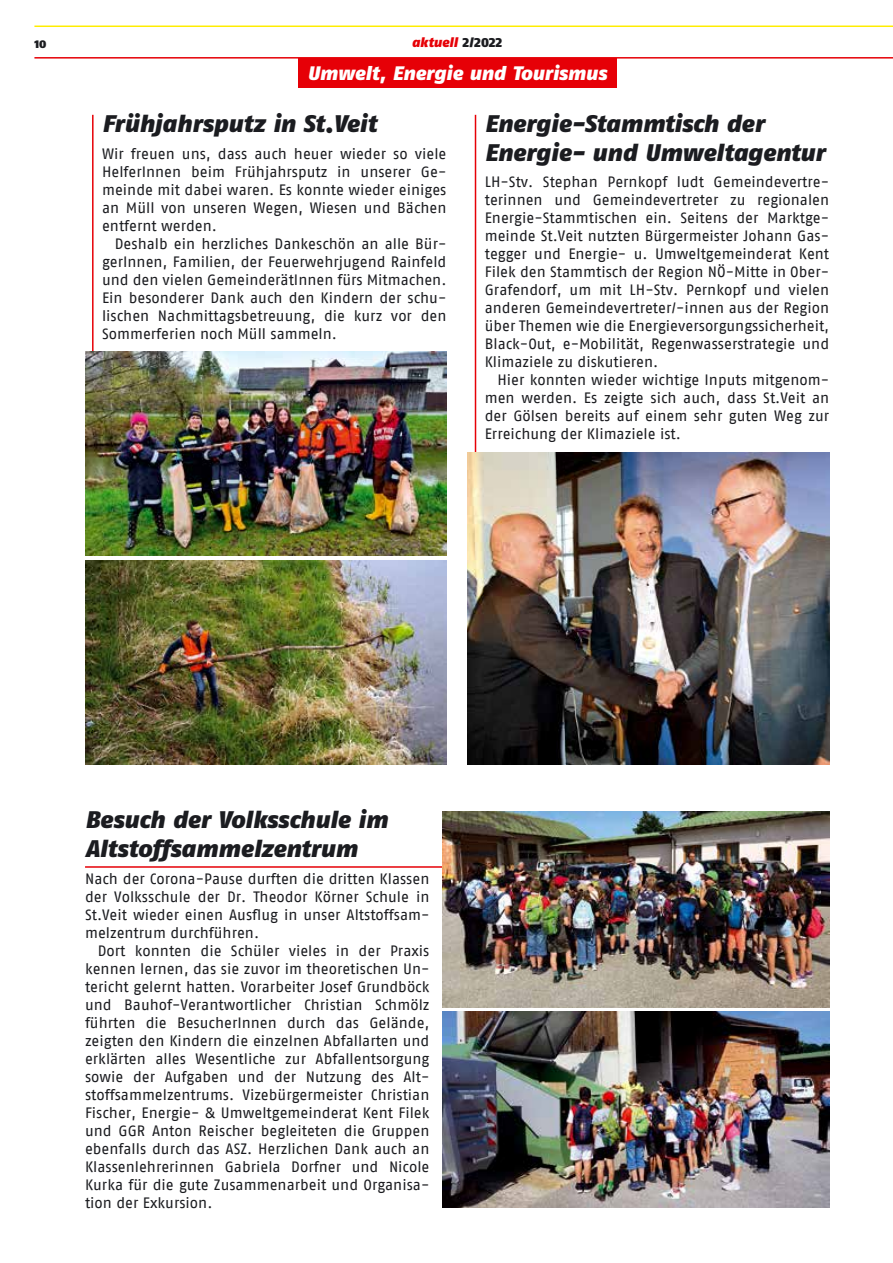
<style>
.page{position:relative;width:893px;height:1263px;background:#fff}
.page>*{position:absolute;margin:0;border:0;box-sizing:border-box;transform-origin:0 0}
.t1{font:italic 900 24px/28.8px "Fago No";color:#1b1c20}
.t2{font:italic 900 19.5px "Fago No";color:#fff}
.t3{font:15px/18px "Fago No";color:#1b1c20;text-align:justify}
.t4{font:italic 900 13.5px "Fago No";color:#e60007}
.t5{font:900 13.5px "Fago Co";color:#1b1c20}
.s1{font-family:"Fago No Lf";font-style:normal;color:#1b1c20}
</style>
<div class="page">
<hr style="left:34px;top:26px;width:859px;height:1px;background:#ffed00">
<hr style="left:34px;top:57px;width:859px;height:2px;background:#e60007">
<hr style="left:92px;top:115px;width:2px;height:306px;background:#e60007">
<hr style="left:85px;top:866px;width:489px;height:2px;background:#e60007">
<hr style="left:475px;top:115px;width:1px;height:414px;background:#e60007">
<img style="left:85px;top:351px;width:361px;height:205px">
<img style="left:442px;top:811px;width:387px;height:196px">
<img style="left:442px;top:1011px;width:387px;height:197px">
<img style="left:468px;top:452px;width:361px;height:312px">
<img style="left:85px;top:560px;width:361px;height:204px">
<div style="left:298px;top:58px;width:319px;height:30px;background:#e60007"></div>
<p class="t5" style="left:34px;top:36px;width:13px">10</p>
<p class="t4" style="left:412px;top:34px;width:92px">aktuell <span class="s1">2/2022</span></p>
<h2 class="t2" style="left:307px;top:61px;width:301px">Umwelt, Energie und Tourismus</h2>
<h1 class="t1" style="left:102px;top:109px;width:276px">Frühjahrsputz in St.Veit</h1>
<p class="t3" style="left:102px;top:144px;width:346px">Wir freuen uns, dass auch heuer wieder so viele HelferInnen beim Frühjahrsputz in unserer Ge&shy;meinde mit dabei waren. Es konnte wieder einiges an Müll von unseren Wegen, Wiesen und Bächen entfernt werden.</p>
<p class="t3" style="left:102px;top:234px;width:346px;text-indent:13px">Deshalb ein herzliches Dankeschön an alle Bür&shy;gerInnen, Familien, der Feuerwehrjugend Rainfeld und den vielen GemeinderätInnen fürs Mitmachen.<br>Ein besonderer Dank auch den Kindern der schu&shy;lischen Nachmittagsbetreuung, die kurz vor den Sommerferien noch Müll sammeln.</p>
<h1 class="t1" style="left:485px;top:109px;width:342px">Energie-Stammtisch der<br>Energie- und Umweltagentur</h1>
<p class="t3" style="left:485px;top:173px;width:346px">LH-Stv. Stephan Pernkopf ludt Gemeindevertre&shy;terinnen und Gemeindevertreter zu regionalen Energie-Stammtischen ein. Seitens der Marktge&shy;meinde St.Veit nutzten Bürgermeister Johann Gas&shy;tegger und Energie- u. Umweltgemeinderat Kent Filek den Stammtisch der Region NÖ-Mitte in Ober-Grafendorf, um mit LH-Stv. Pernkopf und vielen anderen Gemeindevertreter/-innen aus der Region über Themen wie die Energieversorgungssicherheit, Black-Out, e-Mobilität, Regenwasserstrategie und Klimaziele zu diskutieren.</p>
<p class="t3" style="left:485px;top:371px;width:346px;text-indent:13px">Hier konnten wieder wichtige Inputs mitgenom&shy;men werden. Es zeigte sich auch, dass St.Veit an der Gölsen bereits auf einem sehr guten Weg zur Erreichung der Klimaziele ist.</p>
<h1 class="t1" style="left:85px;top:805px;width:304px">Besuch der Volksschule im<br>Altstoffsammelzentrum</h1>
<p class="t3" style="left:85px;top:869px;width:346px">Nach der Corona-Pause durften die dritten Klassen der Volksschule der Dr. Theodor Körner Schule in St.Veit wieder einen Ausflug in unser Altstoffsam&shy;melzentrum durchführen.</p>
<p class="t3" style="left:85px;top:941px;width:346px;text-indent:13px">Dort konnten die Schüler vieles in der Praxis kennen lernen, das sie zuvor im theoretischen Un&shy;tericht gelernt hatten. Vorarbeiter Josef Grundböck und Bauhof-Verantwortlicher Christian Schmölz führten die BesucherInnen durch das Gelände, zeigten den Kindern die einzelnen Abfallarten und erklärten alles Wesentliche zur Abfallentsorgung sowie der Aufgaben und der Nutzung des Alt&shy;stoffsammelzentrums. Vizebürgermeister Christian Fischer, Energie- &amp; Umweltgemeinderat Kent Filek und GGR Anton Reischer begleiteten die Gruppen ebenfalls durch das ASZ. Herzlichen Dank auch an Klassenlehrerinnen Gabriela Dorfner und Nicole Kurka für die gute Zusammenarbeit und Organisa&shy;tion der Exkursion.</p>
</div>
